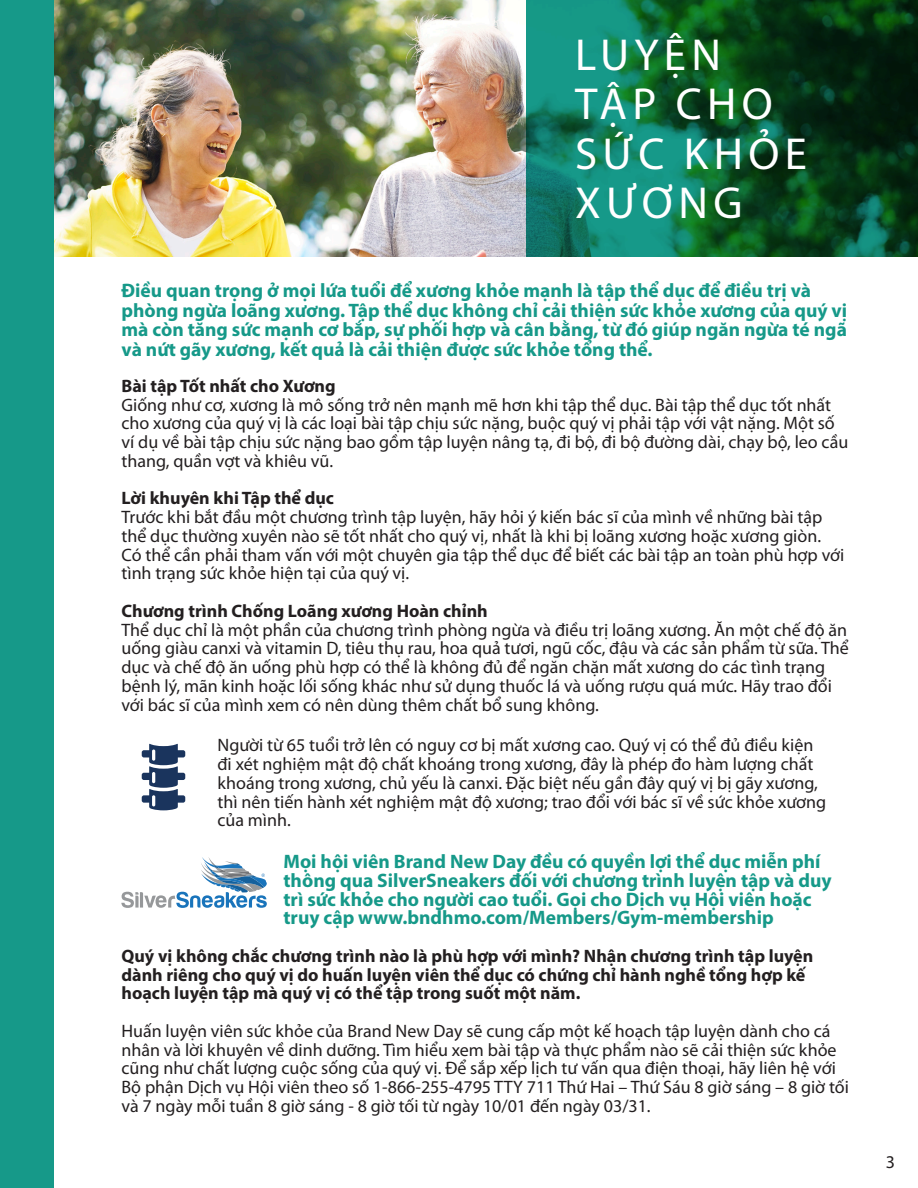
<style>
.page{position:relative;width:918px;height:1188px;background:#fff}
.page>*{position:absolute;margin:0;border:0;box-sizing:border-box;transform-origin:0 0}
.Table_Body{font:45px/49.5px "Myriad Pro";letter-spacing:.12em;color:#fff}
.Table_Body-2{font:700 19.5px/19.5px "Myriad Pro";color:#169989}
.Table_Body-3{font:18px/18.8px "Myriad Pro";color:#231f20}
.Table_Body-4{font:700 18px/18.8px "Myriad Pro";color:#231f20}
</style>
<div class="page">
<div style="left:0;top:0;width:54px;height:1188px;background:#169989"></div>
<img style="left:54px;top:0;width:472px;height:256px">
<svg style="left:526px;top:0;width:392px;height:256px;background:#0c5d3d"></svg>
<svg style="left:142px;top:744px;width:43px;height:66px"></svg>
<svg style="left:121px;top:857px;width:146px;height:51px"></svg>
<p class="Table_Body" style="left:575px;top:29px;width:234px">LUYỆN<br>TẬP CHO<br>SỨC KHỎE<br>XƯƠNG</p>
<p class="Table_Body-2" style="left:122px;top:280px;width:727px">Điều quan trọng ở mọi lứa tuổi để xương khỏe mạnh là tập thể dục để điều trị và phòng ngừa loãng xương. Tập thể dục không chỉ cải thiện sức khỏe xương của quý vị mà còn tăng sức mạnh cơ bắp, sự phối hợp và cân bằng, từ đó giúp ngăn ngừa té ngã và nứt gãy xương, kết quả là cải thiện được sức khỏe tổng thể.</p>
<p class="Table_Body-4" style="left:122px;top:376px;width:216px">Bài tập Tốt nhất cho Xương</p>
<p class="Table_Body-3" style="left:122px;top:395px;width:728px">Giống như cơ, xương là mô sống trở nên mạnh mẽ hơn khi tập thể dục. Bài tập thể dục tốt nhất cho xương của quý vị là các loại bài tập chịu sức nặng, buộc quý vị phải tập với vật nặng. Một số ví dụ về bài tập chịu sức nặng bao gồm tập luyện nâng tạ, đi bộ, đi bộ đường dài, chạy bộ, leo cầu thang, quần vợt và khiêu vũ.</p>
<p class="Table_Body-4" style="left:122px;top:488px;width:214px">Lời khuyên khi Tập thể dục</p>
<p class="Table_Body-3" style="left:122px;top:507px;width:724px">Trước khi bắt đầu một chương trình tập luyện, hãy hỏi ý kiến bác sĩ của mình về những bài tập thể dục thường xuyên nào sẽ tốt nhất cho quý vị, nhất là khi bị loãng xương hoặc xương giòn.<br>Có thể cần phải tham vấn với một chuyên gia tập thể dục để biết các bài tập an toàn phù hợp với tình trạng sức khỏe hiện tại của quý vị.</p>
<p class="Table_Body-4" style="left:122px;top:601px;width:368px">Chương trình Chống Loãng xương Hoàn chỉnh</p>
<p class="Table_Body-3" style="left:122px;top:620px;width:729px">Thể dục chỉ là một phần của chương trình phòng ngừa và điều trị loãng xương. Ăn một chế độ ăn uống giàu canxi và vitamin D, tiêu thụ rau, hoa quả tươi, ngũ cốc, đậu và các sản phẩm từ sữa. Thể dục và chế độ ăn uống phù hợp có thể là không đủ để ngăn chặn mất xương do các tình trạng bệnh lý, mãn kinh hoặc lối sống khác như sử dụng thuốc lá và uống rượu quá mức. Hãy trao đổi với bác sĩ của mình xem có nên dùng thêm chất bổ sung không.</p>
<p class="Table_Body-3" style="left:218px;top:736px;width:610px">Người từ 65 tuổi trở lên có nguy cơ bị mất xương cao. Quý vị có thể đủ điều kiện đi xét nghiệm mật độ chất khoáng trong xương, đây là phép đo hàm lượng chất khoáng trong xương, chủ yếu là canxi. Đặc biệt nếu gần đây quý vị bị gãy xương, thì nên tiến hành xét nghiệm mật độ xương; trao đổi với bác sĩ về sức khỏe xương của mình.</p>
<p class="Table_Body-2" style="left:284px;top:852px;width:550px;line-height:18.8px">Mọi hội viên Brand New Day đều có quyền lợi thể dục miễn phí thông qua SilverSneakers đối với chương trình luyện tập và duy trì sức khỏe cho người cao tuổi. Gọi cho Dịch vụ Hội viên hoặc truy cập www.bndhmo.com/Members/Gym-membership</p>
<p class="Table_Body-4" style="left:122px;top:946px;width:693px">Quý vị không chắc chương trình nào là phù hợp với mình? Nhận chương trình tập luyện dành riêng cho quý vị do huấn luyện viên thể dục có chứng chỉ hành nghề tổng hợp kế hoạch luyện tập mà quý vị có thể tập trong suốt một năm.</p>
<p class="Table_Body-3" style="left:122px;top:1021px;width:729px">Huấn luyện viên sức khỏe của Brand New Day sẽ cung cấp một kế hoạch tập luyện dành cho cá nhân và lời khuyên về dinh dưỡng. Tìm hiểu xem bài tập và thực phẩm nào sẽ cải thiện sức khỏe cũng như chất lượng cuộc sống của quý vị. Để sắp xếp lịch tư vấn qua điện thoại, hãy liên hệ với Bộ phận Dịch vụ Hội viên theo số 1-866-255-4795 TTY 711 Thứ Hai – Thứ Sáu 8 giờ sáng – 8 giờ tối và 7 ngày mỗi tuần 8 giờ sáng - 8 giờ tối từ ngày 10/01 đến ngày 03/31.</p>
<p class="Table_Body-3" style="left:886px;top:1153px;width:11px">3</p>
</div>
